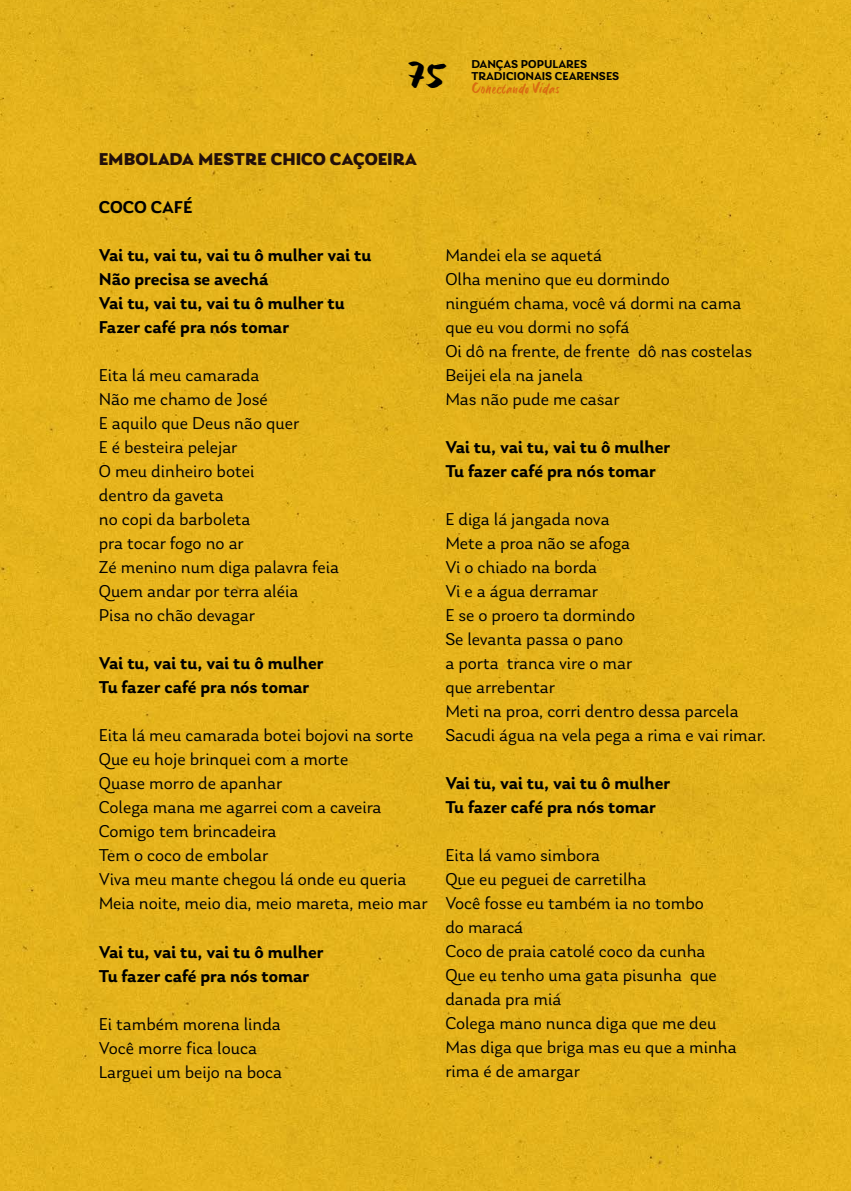
<style>
.page{position:relative;width:851px;height:1191px;background:#fff}
.page>*{position:absolute;margin:0;border:0;box-sizing:border-box;transform-origin:0 0}
.t1{font:42px "Six Hands Brush";color:#000}
.t2{font:18px/24px "Laca";color:#000}
.t3{font:600 18px/24px "Laca";color:#000}
.t4{font:900 18px "Laca";color:#220f0a}
.t5{font:16.5px "Six Hands Brush";color:#d96c11}
.t6{font:600 12px "Laca";color:#000}
</style>
<div class="page">
<div style="left:0;top:0;width:850px;height:1191px;background:#e4b31d"></div>
<p class="t6" style="left:471px;top:57px;width:117px">DANÇAS POPULARES</p>
<h1 class="t1" style="left:406px;top:48px;width:40px">75</h1>
<p class="t6" style="left:471px;top:69px;width:149px">TRADICIONAIS CEARENSES</p>
<p class="t5" style="left:471px;top:77px;width:89px">Conectando Vidas</p>
<p class="t4" style="left:99px;top:148px;width:320px">EMBOLADA MESTRE CHICO CAÇOEIRA</p>
<p class="t3" style="left:99px;top:195px;width:95px">COCO CAFÉ</p>
<p class="t3" style="left:99px;top:243px;width:274px">Vai tu, vai tu, vai tu ô mulher vai tu<br>Não precisa se avechá<br>Vai tu, vai tu, vai tu ô mulher tu<br>Fazer café pra nós tomar</p>
<p class="t2" style="left:99px;top:363px;width:242px">Eita lá meu camarada<br>Não me chamo de José<br>E aquilo que Deus não quer<br>E é besteira pelejar<br>O meu dinheiro botei<br>dentro da gaveta<br>no copi da barboleta<br>pra tocar fogo no ar<br>Zé menino num diga palavra feia<br>Quem andar por terra aléia<br>Pisa no chão devagar</p>
<p class="t3" style="left:99px;top:651px;width:226px">Vai tu, vai tu, vai tu ô mulher<br>Tu fazer café pra nós tomar</p>
<p class="t2" style="left:99px;top:723px;width:330px">Eita lá meu camarada botei bojovi na sorte<br>Que eu hoje brinquei com a morte<br>Quase morro de apanhar<br>Colega mana me agarrei com a caveira<br>Comigo tem brincadeira<br>Tem o coco de embolar<br>Viva meu mante chegou lá onde eu queria<br>Meia noite, meio dia, meio mareta, meio mar</p>
<p class="t3" style="left:99px;top:939px;width:226px">Vai tu, vai tu, vai tu ô mulher<br>Tu fazer café pra nós tomar</p>
<p class="t2" style="left:99px;top:1011px;width:185px">Ei também morena linda<br>Você morre fica louca<br>Larguei um beijo na boca</p>
<p class="t2" style="left:445px;top:243px;width:308px">Mandei ela se aquetá<br>Olha menino que eu dormindo<br>ninguém chama, você vá dormi na cama que eu vou dormi no sofá<br>Oi dô na frente, de frente dô nas costelas<br>Beijei ela na janela<br>Mas não pude me casar</p>
<p class="t3" style="left:445px;top:435px;width:226px">Vai tu, vai tu, vai tu ô mulher<br>Tu fazer café pra nós tomar</p>
<p class="t2" style="left:445px;top:507px;width:322px">E diga lá jangada nova<br>Mete a proa não se afoga<br>Vi o chiado na borda<br>Vi e a água derramar<br>E se o proero ta dormindo<br>Se levanta passa o pano<br>a porta tranca vire o mar<br>que arrebentar<br>Meti na proa, corri dentro dessa parcela<br>Sacudi água na vela pega a rima e vai rimar.</p>
<p class="t3" style="left:445px;top:771px;width:226px">Vai tu, vai tu, vai tu ô mulher<br>Tu fazer café pra nós tomar</p>
<p class="t2" style="left:445px;top:843px;width:293px">Eita lá vamo simbora<br>Que eu peguei de carretilha<br>Você fosse eu também ia no tombo<br>do maracá<br>Coco de praia catolé coco da cunha<br>Que eu tenho uma gata pisunha que danada pra miá<br>Colega mano nunca diga que me deu<br>Mas diga que briga mas eu que a minha rima é de amargar</p>
</div>
